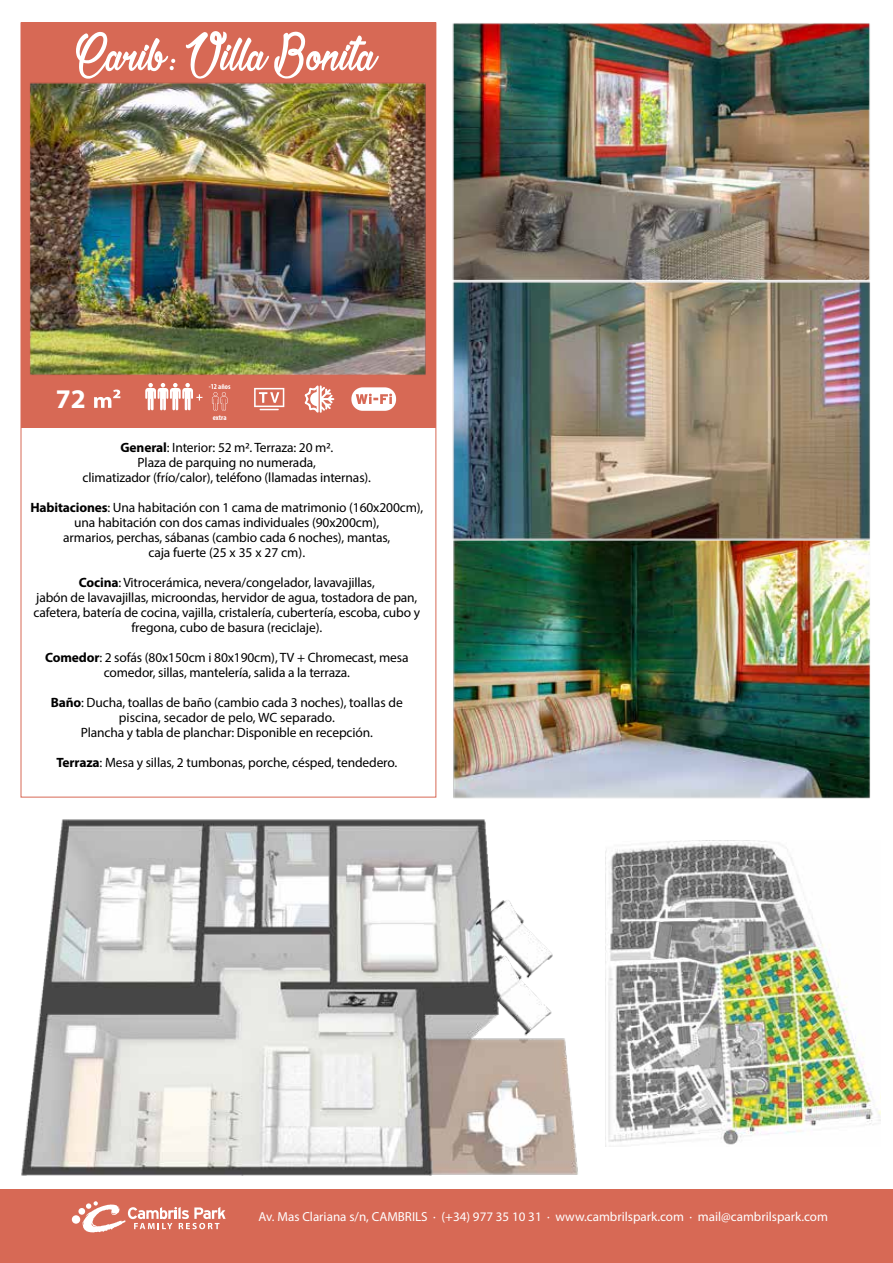
<style>
.page{position:relative;width:893px;height:1263px;background:#fff}
.page>*{position:absolute;margin:0;border:0;box-sizing:border-box;transform-origin:0 0}
.t1{font:54.9px "Jonquilles Personal Use Only";color:#fff}
.t2{font:700 27px "Myriad Pro";color:#fff}
.t3{font:13.5px/15px "Myriad Pro";letter-spacing:-.01em;color:#010000;text-align:center}
.t4{font:13.05px "Myriad Pro";color:#fff}
.t5{font:700 condensed 7.5px "Myriad Pro";color:#fff}
.s1{font-weight:700}
.s2{color:#000}
</style>
<div class="page">
<div style="left:21px;top:23px;width:415px;height:405px;background:#d76955"></div>
<div style="left:0;top:1189px;width:893px;height:74px;background:#d76955"></div>
<img style="left:20px;top:22px;width:417px;height:383px">
<img style="left:452px;top:23px;width:418px;height:250px">
<img style="left:452px;top:273px;width:418px;height:257px">
<img style="left:452px;top:530px;width:419px;height:269px">
<img style="left:21px;top:819px;width:557px;height:357px">
<img style="left:605px;top:840px;width:275px;height:306px">
<div style="left:72px;top:1215px;width:8px;height:9px;background:#fff;border-radius:50%"></div>
<div style="left:78px;top:1208px;width:7px;height:7px;background:#fff;border-radius:50%"></div>
<svg style="left:82px;top:1201px;width:144px;height:31px"></svg>
<svg style="left:351px;top:387px;width:45px;height:24px"></svg>
<svg style="left:304px;top:385px;width:30px;height:28px"></svg>
<svg style="left:254px;top:388px;width:30px;height:22px"></svg>
<svg style="left:94px;top:390px;width:26px;height:18px"></svg>
<svg style="left:145px;top:383px;width:57px;height:27px"></svg>
<svg style="left:212px;top:392px;width:15px;height:18px"></svg>
<h1 class="t1" style="left:79px;top:27px;width:299px">Carib: Villa Bonita</h1>
<p class="t5" style="left:209px;top:382px;width:23px">-12 años</p>
<h2 class="t2" style="left:56px;top:381px;width:32px">72</h2>
<p class="t3" style="left:83px;top:439px;width:290px"><span class="s1">General</span>: Interior: 52 m2. Terraza: 20 m2.<br>Plaza de parquing no numerada,<br>climatizador (frío/calor), teléfono (llamadas internas).</p>
<p class="t3" style="left:30px;top:499px;width:394px"><span class="s1">Habitaciones</span>: Una habitación con 1 cama de matrimonio (160x200cm), una habitación con dos camas individuales (90x200cm),<br>armarios, perchas, sábanas (cambio cada 6 noches), mantas,<br>caja fuerte <span class="s2">(25 x 35 x 27 cm)</span>.</p>
<p class="t3" style="left:33px;top:574px;width:388px"><span class="s1">Cocina</span>: Vitrocerámica, nevera/congelador, lavavajillas,<br>jabón de lavavajillas, microondas, hervidor de agua, tostadora de pan, cafetera, batería de cocina, vajilla, cristalería, cubertería, escoba, cubo y fregona, cubo de basura (reciclaje).</p>
<p class="t3" style="left:45px;top:649px;width:365px"><span class="s1">Comedor</span>: 2 sofás (80x150cm i 80x190cm), TV + Chromecast, mesa comedor, sillas, mantelería, salida a la terraza.</p>
<p class="t3" style="left:51px;top:694px;width:354px"><span class="s1">Baño</span>: Ducha, toallas de baño (cambio cada 3 noches), toallas de piscina, secador de pelo, WC separado.<br>Plancha y tabla de planchar: Disponible en recepción.</p>
<p class="t3" style="left:56px;top:754px;width:342px"><span class="s1">Terraza</span>: Mesa y sillas, 2 tumbonas, porche, césped, tendedero.</p>
<p class="t5" style="left:213px;top:412px;width:15px">extra</p>
<p class="t4" style="left:258px;top:1208px;width:571px">Av. Mas Clariana s/n, CAMBRILS · (+34) 977 35 10 31 · www.cambrilspark.com · mail@cambrilspark.com</p>
</div>
